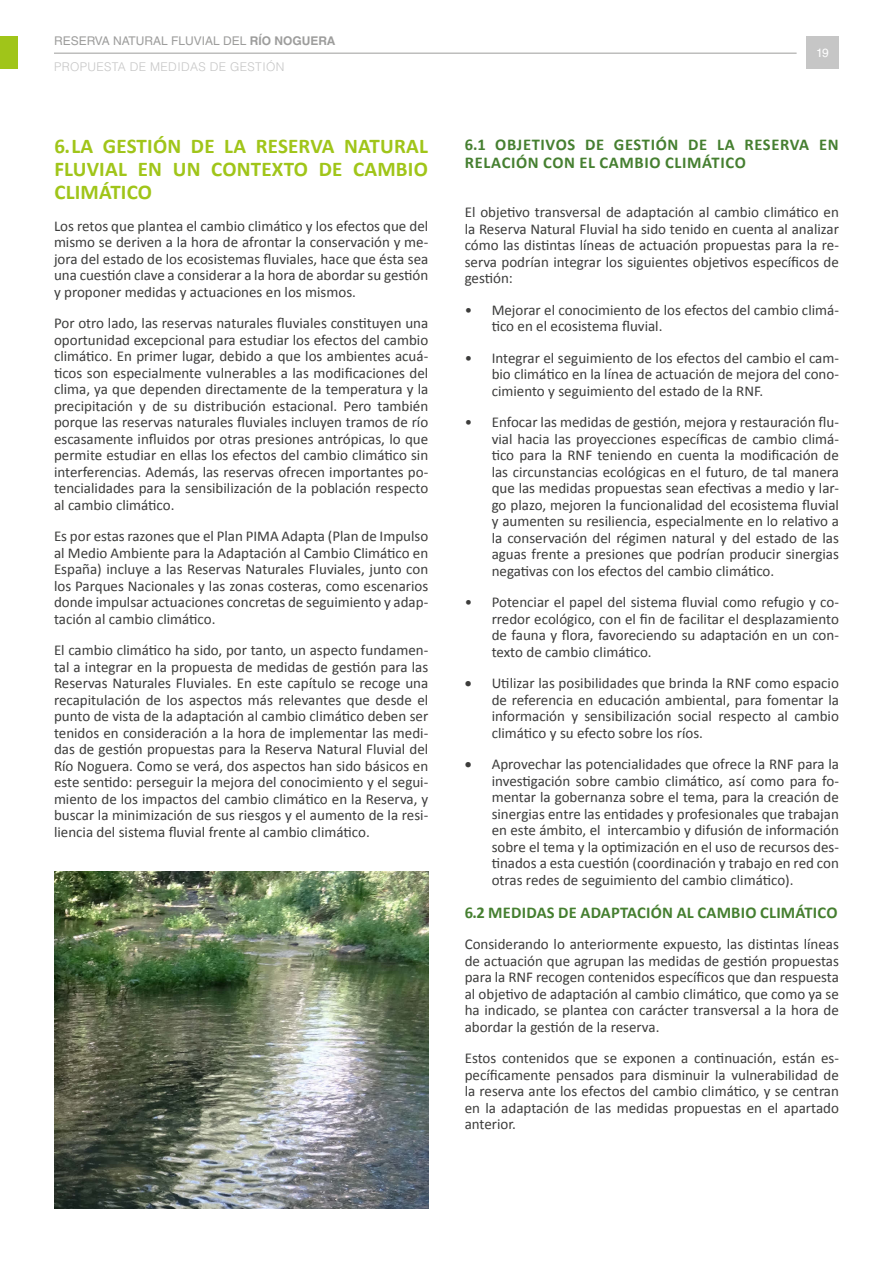
<style>
.page{position:relative;width:893px;height:1263px;background:#fff}
.page>*{position:absolute;margin:0;border:0;box-sizing:border-box;transform-origin:0 0}
.t1{font:700 21px/23.1px "Calibri";letter-spacing:.01em;color:#a0c519;text-align:justify}
._1_1_Verde_Oscuro{font:700 16.5px/18.1px "Calibri";letter-spacing:.03em;color:#457f30}
.Texto{font:15px/16.5px "Calibri";color:#3c3c3b;text-align:justify}
.t2{font:300 12px/26px "Helvetica LT Std";letter-spacing:.03em;color:#c6c6c6}
.t3{font:12px "Helvetica LT Std";color:#fff}
.s1{font-weight:400;color:#9d9d9c}
.s2{font-weight:700;color:#9d9d9c}
</style>
<div class="page">
<hr style="left:54px;top:53px;width:743px;height:1px;background:#9d9d9c">
<div style="left:0;top:36px;width:18px;height:33px;background:#a0c519"></div>
<div style="left:806px;top:36px;width:33px;height:33px;background:#c6c6c6"></div>
<img style="left:54px;top:872px;width:374px;height:337px">
<p class="t2" style="left:54px;top:27px;width:283px"><span class="s1">RESERVA NATURAL FLUVIAL DEL</span> <span class="s2">RÍO NOGUERA<br></span>PROPUESTA DE MEDIDAS DE GESTIÓN</p>
<p class="t1" style="left:54px;top:134px;width:375px">6.LA GESTIÓN DE LA RESERVA NATURAL FLUVIAL EN UN CONTEXTO DE CAMBIO CLIMÁTICO</p>
<p class="Texto" style="left:54px;top:217px;width:376px">Los retos que plantea el cambio climático y los efectos que del mismo se deriven a la hora de afrontar la conservación y me&shy;jora del estado de los ecosistemas fluviales, hace que ésta sea una cuestión clave a considerar a la hora de abordar su gestión y proponer medidas y actuaciones en los mismos.</p>
<p class="Texto" style="left:54px;top:314px;width:376px">Por otro lado, las reservas naturales fluviales constituyen una oportunidad excepcional para estudiar los efectos del cambio climático. En primer lugar, debido a que los ambientes acuá&shy;ticos son especialmente vulnerables a las modificaciones del clima, ya que dependen directamente de la temperatura y la precipitación y de su distribución estacional. Pero también porque las reservas naturales fluviales incluyen tramos de río escasamente influidos por otras presiones antrópicas, lo que permite estudiar en ellas los efectos del cambio climático sin interferencias. Además, las reservas ofrecen importantes po&shy;tencialidades para la sensibilización de la población respecto al cambio climático.</p>
<p class="Texto" style="left:54px;top:527px;width:376px">Es por estas razones que el Plan PIMA Adapta (Plan de Impulso al Medio Ambiente para la Adaptación al Cambio Climático en España) incluye a las Reservas Naturales Fluviales, junto con los Parques Nacionales y las zonas costeras, como escenarios donde impulsar actuaciones concretas de seguimiento y adap&shy;tación al cambio climático.</p>
<p class="Texto" style="left:54px;top:641px;width:376px">El cambio climático ha sido, por tanto, un aspecto fundamen&shy;tal a integrar en la propuesta de medidas de gestión para las Reservas Naturales Fluviales. En este capítulo se recoge una recapitulación de los aspectos más relevantes que desde el punto de vista de la adaptación al cambio climático deben ser tenidos en consideración a la hora de implementar las medi&shy;das de gestión propuestas para la Reserva Natural Fluvial del Río Noguera. Como se verá, dos aspectos han sido básicos en este sentido: perseguir la mejora del conocimiento y el segui&shy;miento de los impactos del cambio climático en la Reserva, y buscar la minimización de sus riesgos y el aumento de la resi&shy;liencia del sistema fluvial frente al cambio climático.</p>
<p class="t3" style="left:816px;top:46px;width:14px">19</p>
<p class="_1_1_Verde_Oscuro" style="left:465px;top:134px;width:375px">6.1 OBJETIVOS DE GESTIÓN DE LA RESERVA EN<br>RELACIÓN CON EL CAMBIO CLIMÁTICO</p>
<p class="Texto" style="left:465px;top:204px;width:376px">El objetivo transversal de adaptación al cambio climático en la Reserva Natural Fluvial ha sido tenido en cuenta al analizar cómo las distintas líneas de actuación propuestas para la re&shy;serva podrían integrar los siguientes objetivos específicos de gestión:</p>
<p class="Texto" style="left:492px;top:301px;width:349px;text-indent:-27px">• Mejorar el conocimiento de los efectos del cambio climá&shy;tico en el ecosistema fluvial.</p>
<p class="Texto" style="left:492px;top:349px;width:349px;text-indent:-27px">• Integrar el seguimiento de los efectos del cambio el cam&shy;bio climático en la línea de actuación de mejora del cono&shy;cimiento y seguimiento del estado de la RNF.</p>
<p class="Texto" style="left:492px;top:414px;width:349px;text-indent:-27px">• Enfocar las medidas de gestión, mejora y restauración flu&shy;vial hacia las proyecciones específicas de cambio climá&shy;tico para la RNF teniendo en cuenta la modificación de las circunstancias ecológicas en el futuro, de tal manera que las medidas propuestas sean efectivas a medio y lar&shy;go plazo, mejoren la funcionalidad del ecosistema fluvial y aumenten su resiliencia, especialmente en lo relativo a la conservación del régimen natural y del estado de las aguas frente a presiones que podrían producir sinergias negativas con los efectos del cambio climático.</p>
<p class="Texto" style="left:492px;top:594px;width:349px;text-indent:-27px">• Potenciar el papel del sistema fluvial como refugio y co&shy;rredor ecológico, con el fin de facilitar el desplazamiento de fauna y flora, favoreciendo su adaptación en un con&shy;texto de cambio climático.</p>
<p class="Texto" style="left:492px;top:675px;width:349px;text-indent:-27px">• Utilizar las posibilidades que brinda la RNF como espacio de referencia en educación ambiental, para fomentar la información y sensibilización social respecto al cambio climático y su efecto sobre los ríos.</p>
<p class="Texto" style="left:492px;top:756px;width:349px;text-indent:-27px">• Aprovechar las potencialidades que ofrece la RNF para la investigación sobre cambio climático, así como para fo&shy;mentar la gobernanza sobre el tema, para la creación de sinergias entre las entidades y profesionales que trabajan en este ámbito, el intercambio y difusión de información sobre el tema y la optimización en el uso de recursos des&shy;tinados a esta cuestión (coordinación y trabajo en red con otras redes de seguimiento del cambio climático).</p>
<p class="_1_1_Verde_Oscuro" style="left:465px;top:903px;width:374px">6.2 MEDIDAS DE ADAPTACIÓN AL CAMBIO CLIMÁTICO</p>
<p class="Texto" style="left:465px;top:936px;width:376px">Considerando lo anteriormente expuesto, las distintas líneas de actuación que agrupan las medidas de gestión propuestas para la RNF recogen contenidos específicos que dan respuesta al objetivo de adaptación al cambio climático, que como ya se ha indicado, se plantea con carácter transversal a la hora de abordar la gestión de la reserva.</p>
<p class="Texto" style="left:465px;top:1050px;width:376px">Estos contenidos que se exponen a continuación, están es&shy;pecíficamente pensados para disminuir la vulnerabilidad de la reserva ante los efectos del cambio climático, y se centran en la adaptación de las medidas propuestas en el apartado anterior.</p>
</div>
